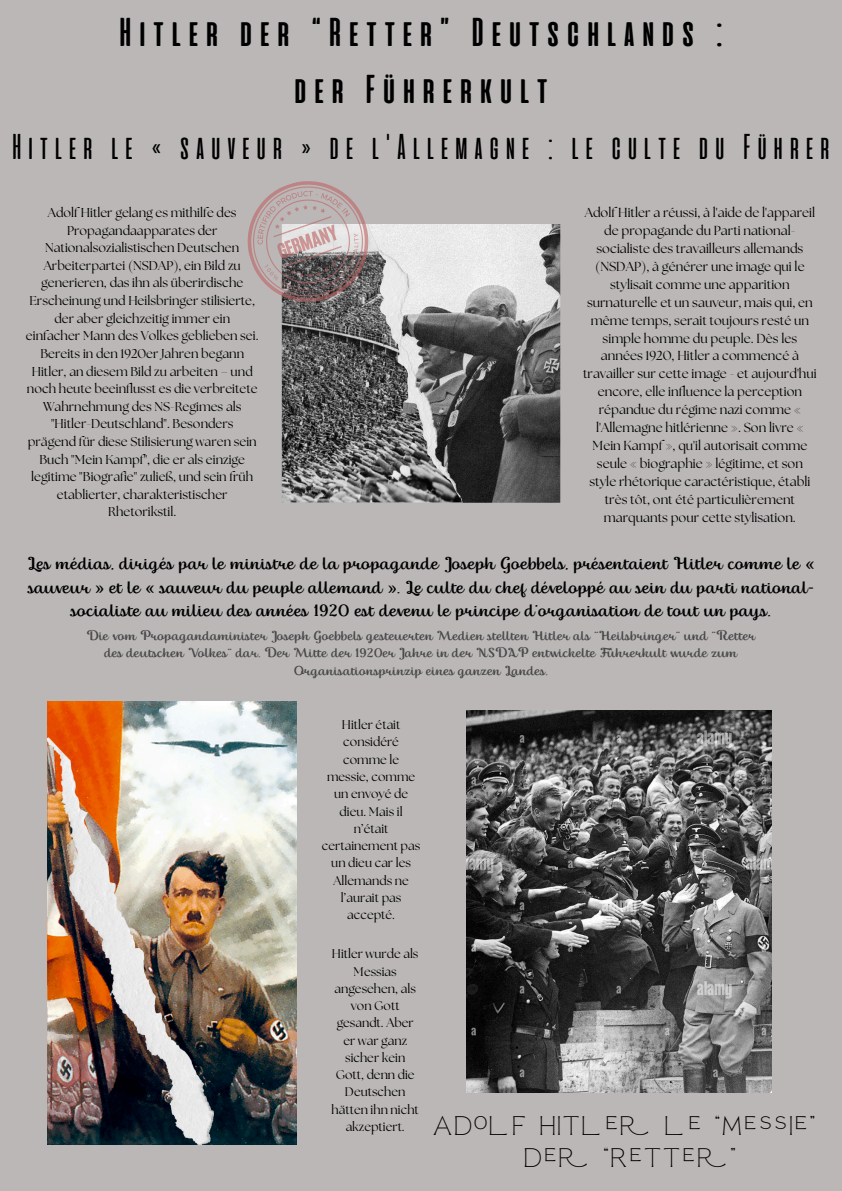
<style>
.page{position:relative;width:842px;height:1191px;background:#fff}
.page>*{position:absolute;margin:0;border:0;box-sizing:border-box;transform-origin:0 0}
.t1{font:700 40.3px/56.8px "Alienscows";color:#000;text-align:center}
.t2{font:35.9px "Alienscows";color:#000}
.t3{font:23.3px/32.2px "Reborn";color:#000;text-align:center}
.t4{font:16.9px/23.2px "Thephir";color:#000;text-align:center}
.t5{font:13px/17.9px "The Seasons";color:#000;text-align:center}
.t6{font:12.8px/17.6px "The Seasons";color:#000;text-align:center}
.t7{font:12.8px/17.2px "Thephir";color:#484848;text-align:center}
.t8{font:12.5px/17.2px "The Seasons";color:#000;text-align:center}
</style>
<div class="page">
<div style="left:0;top:0;width:842px;height:1190px;background:#bbb7b7"></div>
<img style="left:462px;top:224px;width:98px;height:278px">
<img style="left:282px;top:224px;width:180px;height:278px">
<img style="left:377px;top:249px;width:85px;height:253px">
<svg style="left:247px;top:181px;width:138px;height:137px"></svg>
<img style="left:47px;top:701px;width:250px;height:443px">
<img style="left:47px;top:737px;width:167px;height:407px">
<img style="left:467px;top:710px;width:304px;height:382px">
<p class="t1" style="left:116px;top:4px;width:612px">Hitler der “Retter” Deutschlands : der Führerkult</p>
<p class="t2" style="left:9px;top:125px;width:826px">Hitler le « sauveur » de l'Allemagne : le culte du Führer</p>
<p class="t6" style="left:26px;top:204px;width:234px">Adolf Hitler gelang es mithilfe des Propagandaapparates der Nationalsozialistischen Deutschen Arbeiterpartei (NSDAP), ein Bild zu generieren, das ihn als überirdische Erscheinung und Heilsbringer stilisierte, der aber gleichzeitig immer ein einfacher Mann des Volkes geblieben sei.<br>Bereits in den 1920er Jahren begann Hitler, an diesem Bild zu arbeiten – und noch heute beeinflusst es die verbreitete Wahrnehmung des NS-Regimes als "Hitler-Deutschland". Besonders prägend für diese Stilisierung waren sein Buch "Mein Kampf", die er als einzige legitime "Biografie" zuließ, und sein früh etablierter, charakteristischer Rhetorikstil.</p>
<h4 class="t5" style="left:583px;top:204px;width:235px">Adolf Hitler a réussi, à l'aide de l'appareil de propagande du Parti national&shy;socialiste des travailleurs allemands (NSDAP), à générer une image qui le stylisait comme une apparition surnaturelle et un sauveur, mais qui, en même temps, serait toujours resté un simple homme du peuple. Dès les années 1920, Hitler a commencé à travailler sur cette image - et aujourd'hui encore, elle influence la perception répandue du régime nazi comme « l'Allemagne hitlérienne ». Son livre « Mein Kampf », qu'il autorisait comme seule « biographie » légitime, et son style rhétorique caractéristique, établi très tôt, ont été particulièrement marquants pour cette stylisation.</h4>
<p class="t4" style="left:27px;top:554px;width:788px">Les médias, dirigés par le ministre de la propagande Joseph Goebbels, présentaient Hitler comme le « sauveur » et le « sauveur du peuple allemand ». Le culte du chef développé au sein du parti national&shy;socialiste au milieu des années 1920 est devenu le principe d'organisation de tout un pays.</p>
<p class="t7" style="left:86px;top:628px;width:670px">Die vom Propagandaminister Joseph Goebbels gesteuerten Medien stellten Hitler als "Heilsbringer" und "Retter des deutschen Volkes" dar. Der Mitte der 1920er Jahre in der NSDAP entwickelte Führerkult wurde zum<br>Organisationsprinzip eines ganzen Landes.</p>
<p class="t8" style="left:322px;top:717px;width:100px">Hitler était considéré comme le messie, comme un envoyé de dieu. Mais il n’était certainement pas un dieu car les<br>Allemands ne l’aurait pas accepté.</p>
<p class="t8" style="left:332px;top:946px;width:89px">Hitler wurde als<br>Messias angesehen, als von Gott gesandt. Aber er war ganz sicher kein<br>Gott, denn die<br>Deutschen hätten ihn nicht akzeptiert.</p>
<p class="t3" style="left:432px;top:1112px;width:386px">Adolf Hitler le “Messie” der “Retter”</p>
</div>
